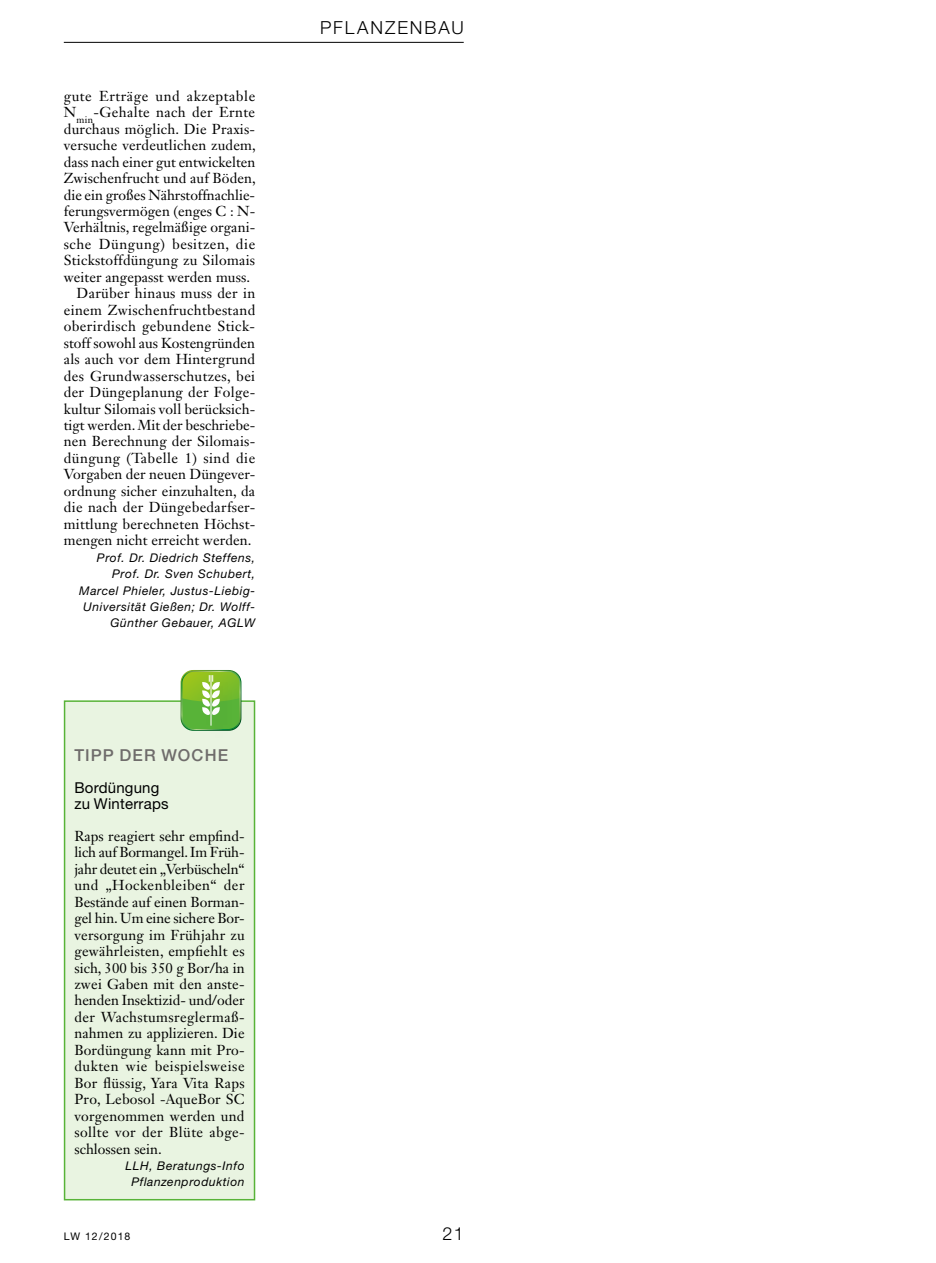
<style>
.page{position:relative;width:936px;height:1263px;background:#fff}
.page>*{position:absolute;margin:0;border:0;box-sizing:border-box;transform-origin:0 0}
.t1{font:300 18px "Helvetica Neue LT Std";letter-spacing:.105em;color:#000}
.t2{font:500 16.5px "Helvetica Neue LT Std";letter-spacing:.065em;color:#6f6c6b}
.t3{font:15px/15.8px "Helvetica Neue LT Std";letter-spacing:.015em;color:#000}
.t4{font:14.25px/16.5px "Janson Text LT Std";letter-spacing:.015em;color:#000;text-align:justify}
.t5{font:14.25px "Janson Text LT Std";letter-spacing:.04em;color:#000}
.t6{font:14.25px "Janson Text LT Std";letter-spacing:-.005em;color:#000}
.t7{font:italic 12px/16.5px "Helvetica Neue LT Std";letter-spacing:.05em;color:#000;text-align:right}
.t8{font:10.5px "Helvetica Neue LT Std";letter-spacing:.09em;color:#000}
</style>
<div class="page">
<hr style="left:64px;top:42px;width:399px;height:1px;background:#000">
<div style="left:64px;top:700px;width:191px;height:500px;background:#e9f4e1;border:2px solid #58b338"></div>
<svg style="left:180px;top:670px;width:61px;height:61px;background:#80bf4f"></svg>
<p class="t5" style="left:64px;top:87px;width:193px">gute Erträge und akzeptable</p>
<p class="t4" style="left:64px;top:104px;width:193px">N<sub>min</sub>-Gehalte nach der Ernte</p>
<p class="t4" style="left:64px;top:120px;width:193px">durchaus möglich. Die Praxis-</p>
<p class="t4" style="left:64px;top:137px;width:193px">versuche verdeutlichen zudem,</p>
<p class="t4" style="left:64px;top:153px;width:193px">dass nach einer gut entwickelten</p>
<p class="t4" style="left:64px;top:170px;width:193px">Zwischenfrucht und auf Böden,</p>
<p class="t6" style="left:64px;top:186px;width:193px">die ein großes Nährstoffnachlie-</p>
<p class="t4" style="left:64px;top:203px;width:193px">ferungsvermögen (enges C : N-</p>
<p class="t4" style="left:64px;top:219px;width:193px">Verhältnis, regelmäßige organi-</p>
<p class="t5" style="left:64px;top:235px;width:193px">sche Düngung) besitzen, die</p>
<p class="t4" style="left:64px;top:252px;width:193px">Stickstoffdüngung zu Silomais</p>
<p class="t4" style="left:64px;top:269px;width:188px">weiter angepasst werden muss.</p>
<p class="t4" style="left:77px;top:285px;width:180px">Darüber hinaus muss der in</p>
<p class="t4" style="left:64px;top:301px;width:193px">einem Zwischenfruchtbestand</p>
<p class="t4" style="left:64px;top:318px;width:193px">oberirdisch gebundene Stick-</p>
<p class="t4" style="left:64px;top:334px;width:193px">stoff sowohl aus Kostengründen</p>
<p class="t4" style="left:64px;top:351px;width:193px">als auch vor dem Hintergrund</p>
<p class="t4" style="left:64px;top:367px;width:193px">des Grundwasserschutzes, bei</p>
<p class="t4" style="left:64px;top:384px;width:193px">der Düngeplanung der Folge-</p>
<p class="t4" style="left:64px;top:400px;width:193px">kultur Silomais voll berücksich-</p>
<p class="t4" style="left:64px;top:417px;width:193px">tigt werden. Mit der beschriebe-</p>
<p class="t4" style="left:64px;top:433px;width:193px">nen Berechnung der Silomais-</p>
<p class="t4" style="left:64px;top:450px;width:193px">düngung (Tabelle 1) sind die</p>
<p class="t4" style="left:64px;top:466px;width:193px">Vorgaben der neuen Düngever-</p>
<p class="t4" style="left:64px;top:482px;width:193px">ordnung sicher einzuhalten, da</p>
<p class="t4" style="left:64px;top:499px;width:193px">die nach der Düngebedarfser-</p>
<p class="t4" style="left:64px;top:515px;width:193px">mittlung berechneten Höchst-</p>
<p class="t4" style="left:64px;top:532px;width:189px">mengen nicht erreicht werden.</p>
<p class="t7" style="left:79px;top:549px;width:177px">Prof. Dr. Diedrich Steffens,<br>Prof. Dr. Sven Schubert,<br>Marcel Phieler, Justus-Liebig-<br>Universität Gießen; Dr. Wolff-<br>Günther Gebauer, AGLW</p>
<p class="t2" style="left:74px;top:746px;width:155px">TIPP DER WOCHE</p>
<p class="t3" style="left:74px;top:779px;width:96px">Bordüngung zu Winterraps</p>
<p class="t4" style="left:74px;top:827px;width:172px">Raps reagiert sehr empfind&shy;lich auf Bormangel. Im Früh&shy;jahr deutet ein „Verbüscheln“ und „Hockenbleiben“ der Bestände auf einen Borman&shy;gel hin. Um eine sichere Bor&shy;versorgung im Frühjahr zu gewährleisten, empfiehlt es sich, 300 bis 350 g Bor/ha in zwei Gaben mit den anste&shy;henden Insektizid- und/oder der Wachstumsreglermaß&shy;nahmen zu applizieren. Die Bordüngung kann mit Pro&shy;dukten wie beispielsweise Bor flüssig, Yara Vita Raps Pro, Lebosol -AqueBor SC vorgenommen werden und sollte vor der Blüte abge&shy;schlossen sein.</p>
<p class="t7" style="left:125px;top:1157px;width:121px;text-align:center">LLH, Beratungs-Info<br>Pflanzenproduktion</p>
<p class="t1" style="left:320px;top:17px;width:145px">PFLANZENBAU</p>
<p class="t8" style="left:64px;top:1230px;width:68px">LW 12/2018</p>
<p class="t1" style="left:442px;top:1222px;width:23px">21</p>
</div>
